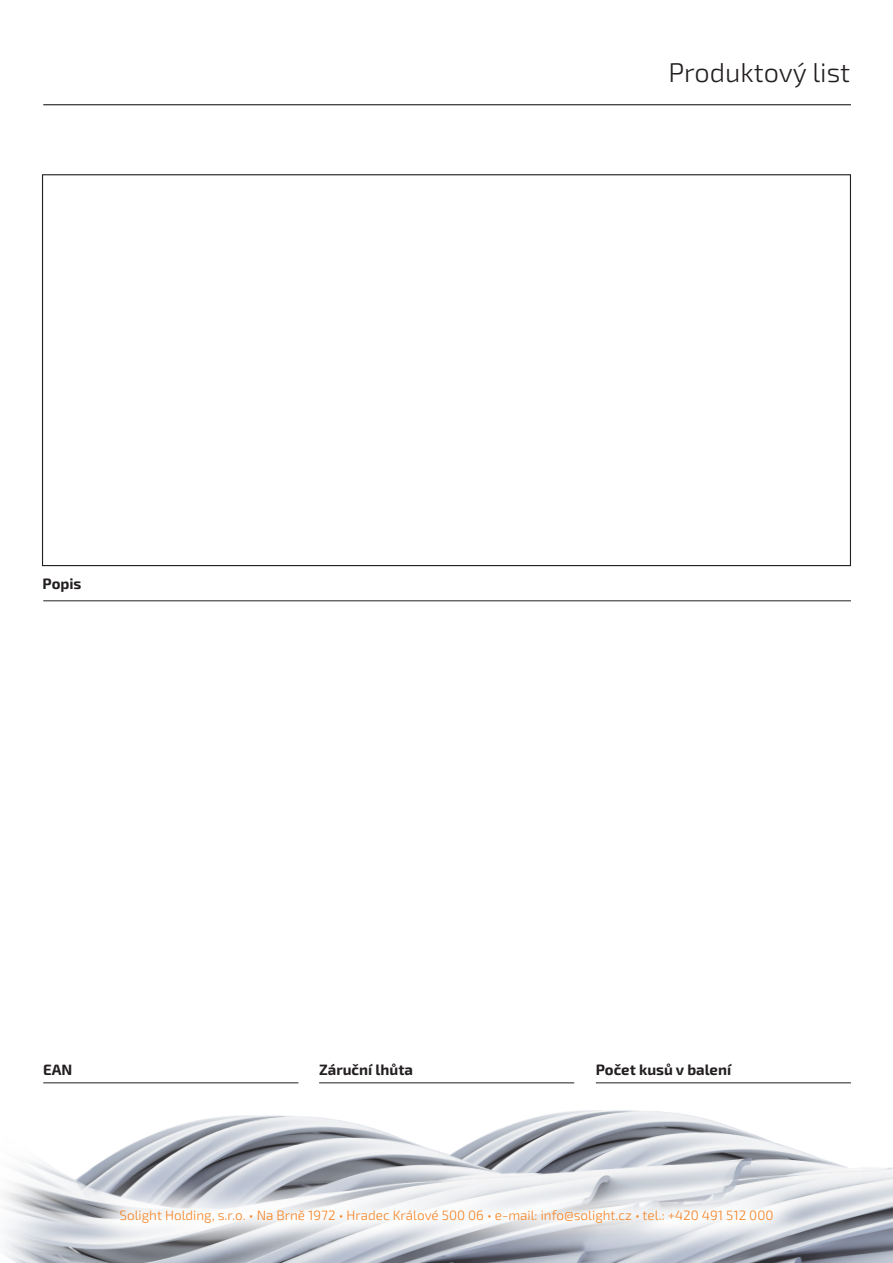
<style>
.page{position:relative;width:893px;height:1263px;background:#fff}
.page>*{position:absolute;margin:0;border:0;box-sizing:border-box;transform-origin:0 0}
.t1{font:300 27px "Exo 2.0";color:#231f20}
.t2{font:700 15px "Exo 2.0";color:#231f20}
.t3{font:300 13.5px "Exo 2.0";color:#f58220}
</style>
<div class="page">
<img style="left:3px;top:1082px;width:890px;height:181px">
<hr style="left:43px;top:104px;width:808px;height:1px;background:#231f20">
<hr style="left:43px;top:600px;width:808px;height:1px;background:#231f20">
<hr style="left:596px;top:1082px;width:255px;height:1px;background:#231f20">
<hr style="left:319px;top:1082px;width:255px;height:1px;background:#231f20">
<hr style="left:43px;top:1082px;width:255px;height:1px;background:#231f20">
<svg style="left:85px;top:1174px;width:723px;height:84px"></svg>
<p class="t2" style="left:43px;top:575px;width:40px">Popis</p>
<h1 class="t1" style="left:668px;top:57px;width:183px">Produktový list</h1>
<p class="t2" style="left:43px;top:1060px;width:31px">EAN</p>
<p class="t2" style="left:319px;top:1060px;width:95px">Záruční lhůta</p>
<p class="t2" style="left:596px;top:1060px;width:137px">Počet kusů v balení</p>
<p class="t3" style="left:120px;top:1208px;width:655px">Solight Holding, s.r.o. • Na Brně 1972 • Hradec Králové 500 06 • e-mail: info@solight.cz • tel.: +420 491 512 000</p>
</div>
